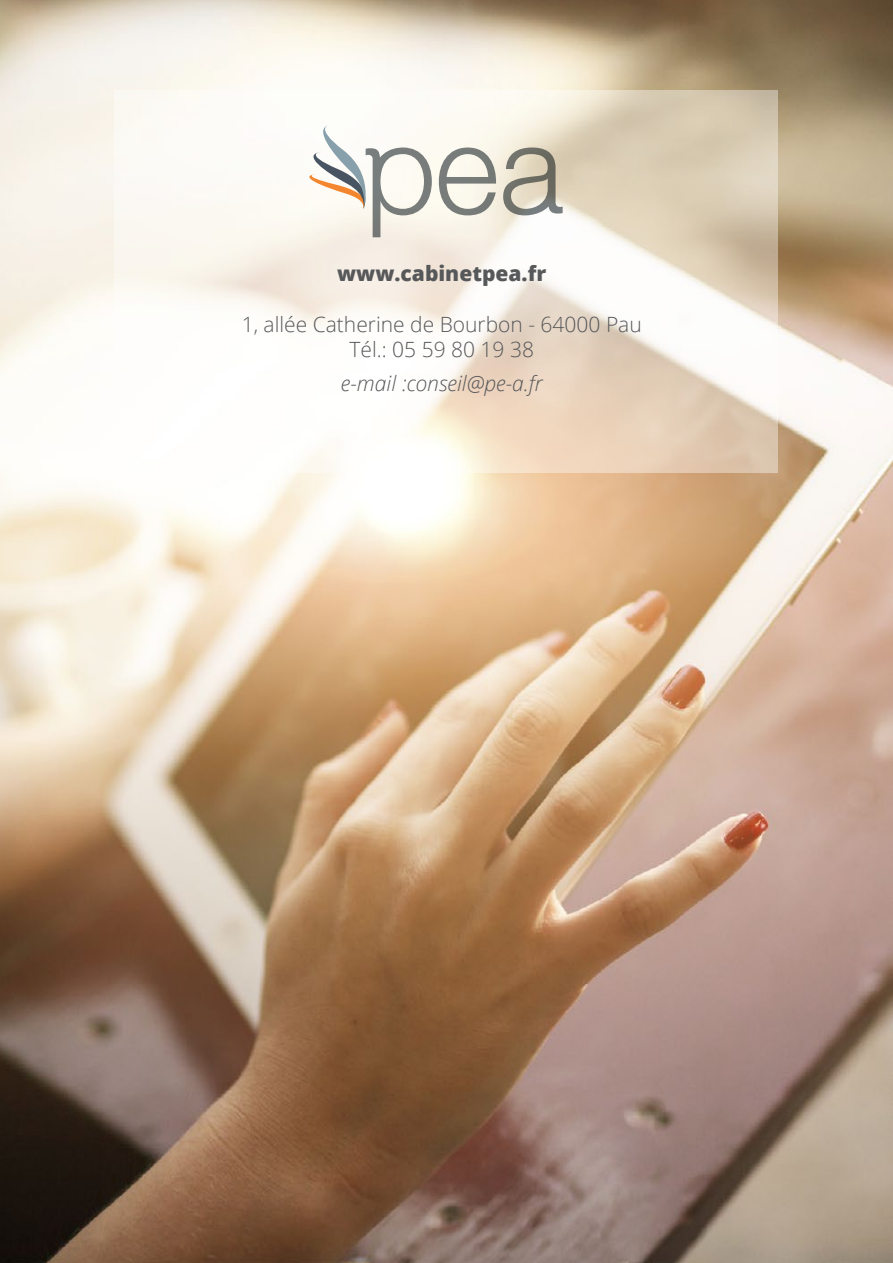
<style>
.page{position:relative;width:893px;height:1263px;background:#fff}
.page>*{position:absolute;margin:0;border:0;box-sizing:border-box;transform-origin:0 0}
.t1{font:300 21px/25.5px "Open Sans";color:#57585a;text-align:center}
.t2{font:italic 300 21px "Open Sans";color:#57585a}
.t3{font:800 21px "Open Sans";color:#57585a}
</style>
<div class="page">
<img style="left:0;top:0;width:893px;height:1263px">
<svg style="left:115px;top:90px;width:663px;height:383px"></svg>
<svg style="left:439px;top:147px;width:58px;height:68px"></svg>
<svg style="left:503px;top:147px;width:60px;height:68px;background:#b9b4a4"></svg>
<svg style="left:307px;top:125px;width:125px;height:112px"></svg>
<p class="t3" style="left:337px;top:257px;width:210px">www.cabinetpea.fr</p>
<p class="t1" style="left:242px;top:311px;width:402px">1, allée Catherine de Bourbon - 64000 Pau<br>Tél.: 05 59 80 19 38</p>
<p class="t2" style="left:341px;top:369px;width:203px">e-mail :conseil@pe-a.fr</p>
</div>
